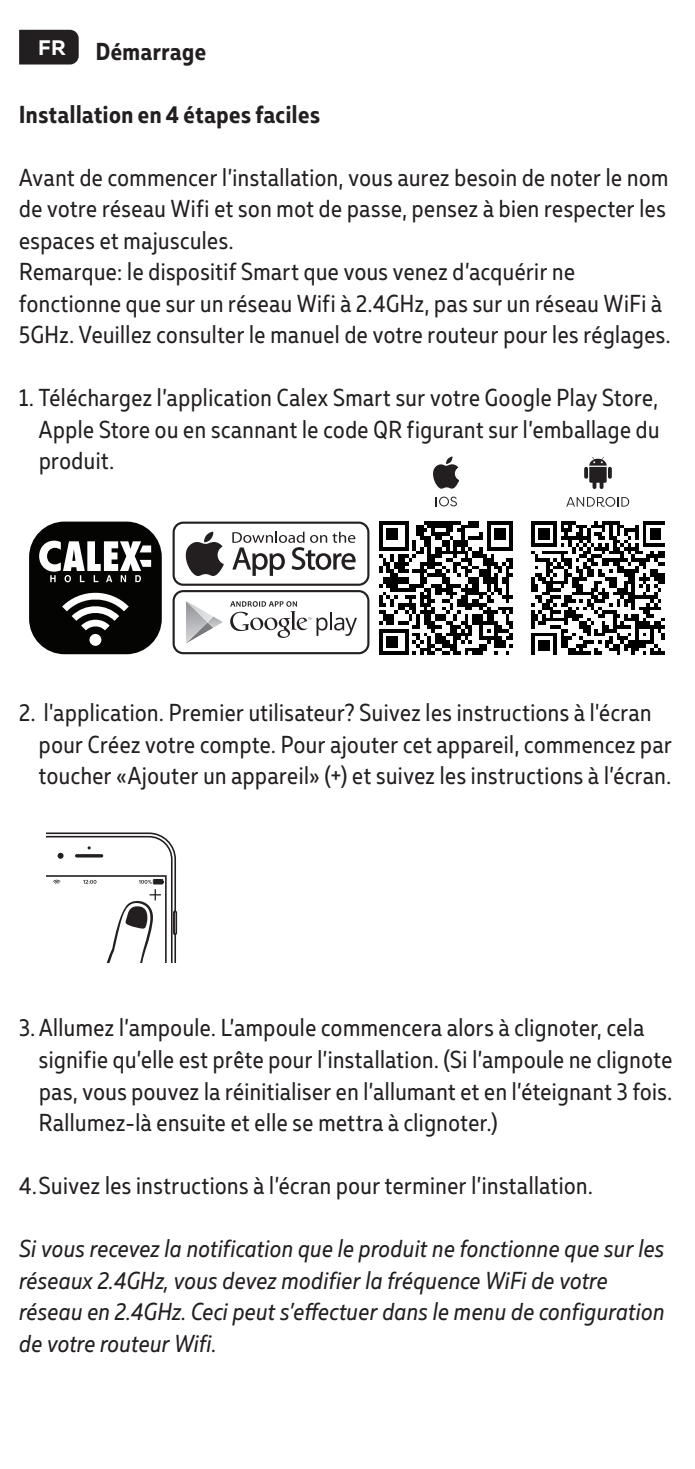
<style>
.page{position:relative;width:695px;height:1469px;background:#fff}
.page>*{position:absolute;margin:0;border:0;box-sizing:border-box;transform-origin:0 0}
.t1{font:24.5px/31.5px "Muller Narrow";letter-spacing:.02em;color:#231f20}
.t2{font:italic 24.5px/31.5px "Muller Narrow";letter-spacing:.015em;color:#231f20}
.t3{font:700 24.5px "Muller Narrow";letter-spacing:.025em;color:#231f20}
</style>
<div class="page">
<svg style="left:172px;top:521px;width:197px;height:65px"></svg>
<div style="left:175px;top:524px;width:192px;height:59px;background:#fff;border-radius:9px"></div>
<svg style="left:185px;top:531px;width:39px;height:45px"></svg>
<svg style="left:232px;top:531px;width:123px;height:45px"></svg>
<svg style="left:172px;top:590px;width:197px;height:64px"></svg>
<div style="left:175px;top:592px;width:192px;height:60px;background:#fff;border-radius:9px"></div>
<svg style="left:186px;top:601px;width:36px;height:42px"></svg>
<svg style="left:230px;top:601px;width:127px;height:37px"></svg>
<img style="left:379px;top:521px;width:133px;height:133px">
<img style="left:531px;top:521px;width:133px;height:133px">
<svg style="left:433px;top:456px;width:26px;height:33px"></svg>
<svg style="left:439px;top:496px;width:10px;height:10px"></svg>
<div style="left:440px;top:497px;width:8px;height:8px;background:#fff;border-radius:50%"></div>
<svg style="left:450px;top:496px;width:7px;height:10px"></svg>
<svg style="left:584px;top:457px;width:27px;height:32px"></svg>
<svg style="left:566px;top:497px;width:38px;height:10px"></svg>
<svg style="left:605px;top:497px;width:10px;height:10px"></svg>
<svg style="left:606px;top:498px;width:8px;height:8px"></svg>
<svg style="left:617px;top:497px;width:12px;height:9px"></svg>
<div style="left:19px;top:30px;width:60px;height:34px;background:#231f20"></div>
<svg style="left:46px;top:832px;width:132px;height:130px"></svg>
<div style="left:29px;top:521px;width:133px;height:133px;background:#040503;border-radius:35px"></div>
<svg style="left:39px;top:540px;width:112px;height:42px"></svg>
<svg style="left:62px;top:592px;width:67px;height:38px"></svg>
<div style="left:89px;top:634px;width:12px;height:12px;background:#fff;border-radius:50%"></div>
<p class="t3" style="left:38px;top:37px;width:170px"><sup>FR</sup> Démarrage</p>
<p class="t3" style="left:19px;top:100px;width:302px">Installation en 4 étapes faciles</p>
<p class="t1" style="left:19px;top:161px;width:652px">Avant de commencer l’installation, vous aurez besoin de noter le nom de votre réseau Wifi et son mot de passe, pensez à bien respecter les espaces et majuscules.<br>Remarque: le dispositif Smart que vous venez d’acquérir ne fonctionne que sur un réseau Wifi à 2.4GHz, pas sur un réseau WiFi à 5GHz. Veuillez consulter le manuel de votre routeur pour les réglages.</p>
<p class="t1" style="left:39px;top:382px;width:622px;text-align:justify;text-indent:-20px">1. Téléchargez l’application Calex Smart sur votre Google Play Store, Apple Store ou en scannant le code QR figurant sur l’emballage du produit.</p>
<p class="t1" style="left:39px;top:697px;width:634px;text-indent:-20px">2. l'application. Premier utilisateur? Suivez les instructions à l'écran pour Créez votre compte. Pour ajouter cet appareil, commencez par toucher «Ajouter un appareil» (+) et suivez les instructions à l’écran.</p>
<p class="t1" style="left:39px;top:1012px;width:634px;text-indent:-20px">3. Allumez l’ampoule. L’ampoule commencera alors à clignoter, cela signifie qu’elle est prête pour l’installation. (Si l’ampoule ne clignote pas, vous pouvez la réinitialiser en l’allumant et en l’éteignant 3 fois.<br>Rallumez-là ensuite et elle se mettra à clignoter.)</p>
<p class="t1" style="left:19px;top:1169px;width:575px">4. Suivez les instructions à l’écran pour terminer l’installation.</p>
<p class="t2" style="left:19px;top:1234px;width:646px">Si vous recevez la notification que le produit ne fonctionne que sur les réseaux 2.4GHz, vous devez modifier la fréquence WiFi de votre réseau en 2.4GHz. Ceci peut s’effectuer dans le menu de configuration de votre routeur Wifi.</p>
</div>
